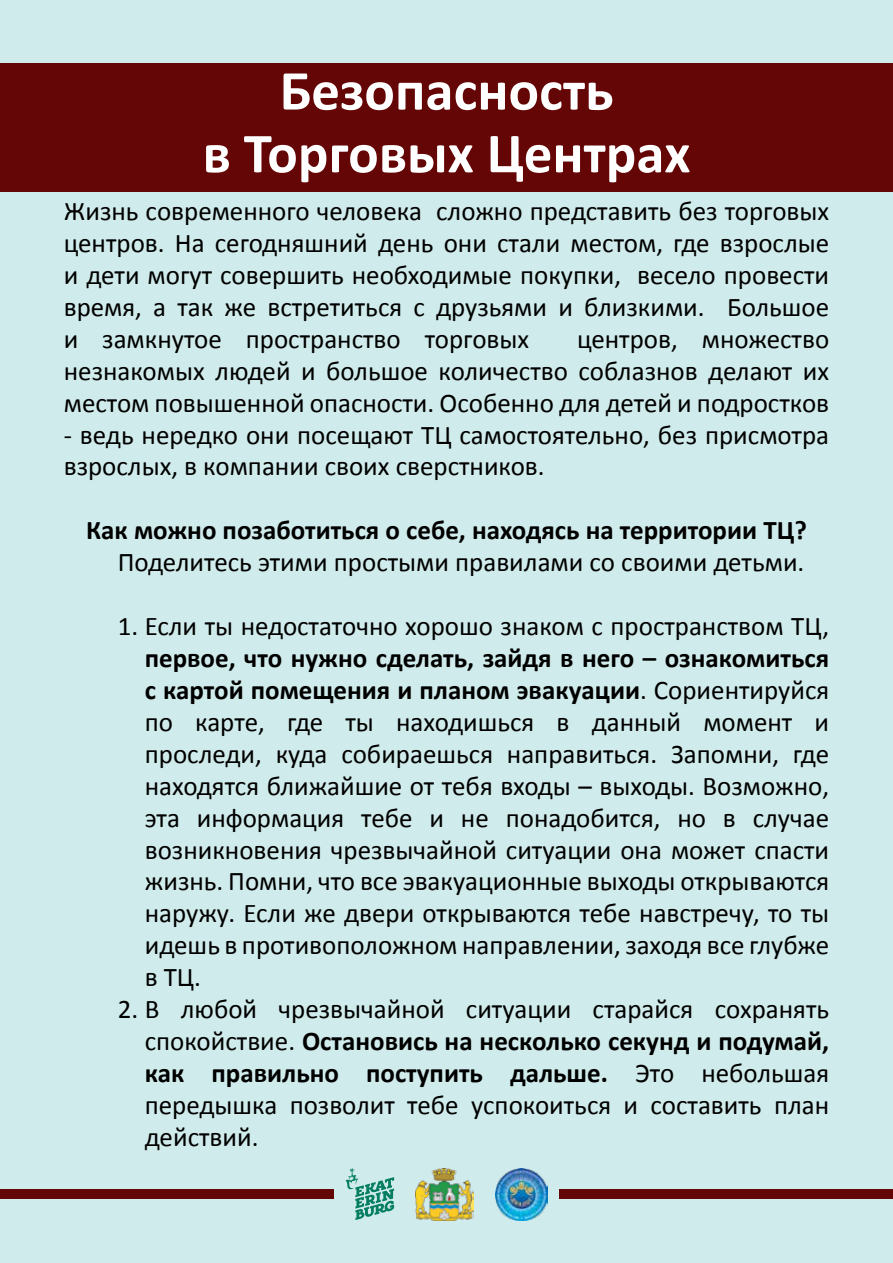
<style>
.page{position:relative;width:893px;height:1263px;background:#d0ebeb}
.page>*{position:absolute;margin:0;border:0;box-sizing:border-box;transform-origin:0 0}
.t1{font:700 57px/62.7px "Calibri";color:#fff;text-align:center}
.t2{font:27px/32px "Calibri";color:#000;text-align:justify}
.t3{font:700 27px "Calibri";color:#000}
.s1{font-weight:700}
</style>
<div class="page">
<div style="left:0;top:64px;width:893px;height:128px;background:#650606"></div>
<div style="left:0;top:1189px;width:893px;height:10px;background:#650606"></div>
<div style="left:335px;top:1157px;width:224px;height:73px;background:#d0ebeb"></div>
<svg style="left:345px;top:1168px;width:49px;height:52px"></svg>
<img style="left:416px;top:1168px;width:58px;height:52px">
<img style="left:496px;top:1168px;width:51px;height:52px">
<h1 class="t1" style="left:203px;top:59px;width:489px">Безопасность<br>в Торговых Центрах</h1>
<p class="t2" style="left:64px;top:195px;width:767px">Жизнь современного человека сложно представить без торговых центров. На сегодняшний день они стали местом, где взрослые и дети могут совершить необходимые покупки, весело провести время, а так же встретиться с друзьями и близкими. Большое и замкнутое пространство торговых</p>
<p class="t2" style="left:64px;top:323px;width:767px;text-indent:513px">центров, множество незнакомых людей и большое количество соблазнов делают их местом повышенной опасности. Особенно для детей и подростков</p>
<p class="t2" style="left:64px;top:419px;width:767px">- ведь нередко они посещают ТЦ самостоятельно, без присмотра взрослых, в компании своих сверстников.</p>
<p class="t3" style="left:86px;top:513px;width:722px">Как можно позаботиться о себе, находясь на территории ТЦ?</p>
<p class="t2" style="left:118px;top:546px;width:688px">Поделитесь этими простыми правилами со своими детьми.</p>
<p class="t2" style="left:118px;top:610px;width:713px">1. Если ты недостаточно хорошо знаком с пространством ТЦ,</p>
<p class="t2" style="left:145px;top:642px;width:686px"><span class="s1">первое, что нужно сделать, зайдя в него – ознакомиться с картой помещения и планом эвакуации</span>. Сориентируйся по карте, где ты находишься в данный момент и проследи, куда собираешься направиться. Запомни, где находятся ближайшие от тебя входы – выходы. Возможно, эта информация тебе и не понадобится, но в случае возникновения чрезвычайной ситуации она может спасти жизнь. Помни, что все эвакуационные выходы открываются наружу. Если же двери открываются тебе навстречу, то ты идешь в противоположном направлении, заходя все глубже в ТЦ.</p>
<p class="t2" style="left:145px;top:993px;width:686px;text-indent:-27px">2. В любой чрезвычайной ситуации старайся сохранять спокойствие. <span class="s1">Остановись на несколько секунд и подумай, как правильно поступить дальше.</span> Это небольшая передышка позволит тебе успокоиться и составить план действий.</p>
</div>
